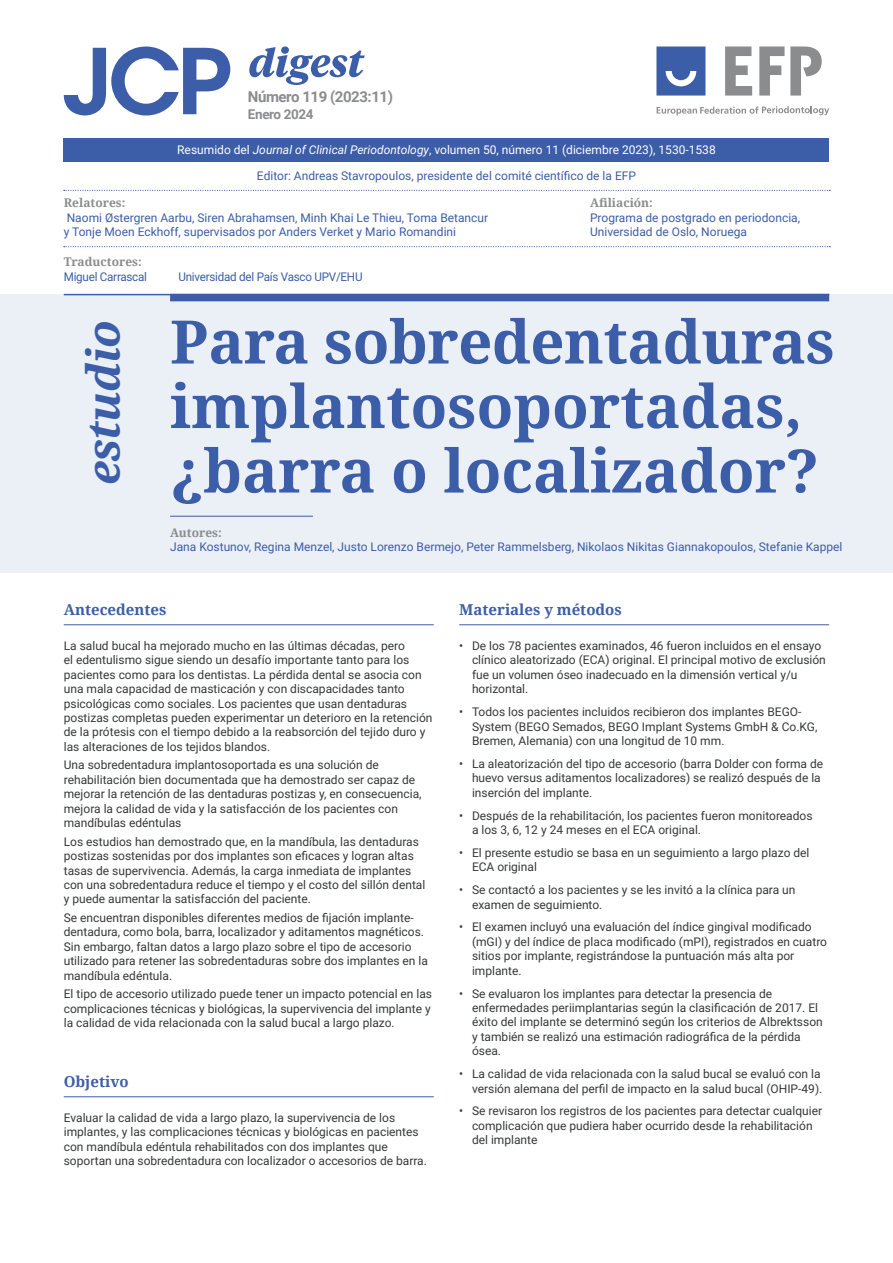
<style>
.page{position:relative;width:893px;height:1263px;background:#fff}
.page>*{position:absolute;margin:0;border:0;box-sizing:border-box;transform-origin:0 0}
.t1{font:700 60px/64.5px "Noto Serif";color:#3c5da8}
.t2{font:italic 700 45px "Noto Serif";letter-spacing:-.02em;color:#3c5da8}
.t3{font:700 15px "Noto Serif";color:#3c5da8}
.t4{font:700 15px "Roboto";letter-spacing:-.03em;color:#8b8c8d}
.t5{font:700 13.5px "Roboto";letter-spacing:-.03em;color:#8b8c8d}
.t6{font:12px/14.4px "Roboto";color:#363838}
.t7{font:12px/14.4px "Roboto";color:#3c5da8}
.t8{font:12px "Roboto";color:#fff}
.t9{font:12px "Roboto";letter-spacing:-.02em;color:#3c5da8}
.t10{font:700 12px "Noto Serif";color:#8b8c8d}
.s1{font-style:italic}
</style>
<div class="page">
<div style="left:64px;top:139px;width:765px;height:23px;background:#3c5da8"></div>
<svg style="left:64px;top:47px;width:166px;height:68px"></svg>
<svg style="left:249px;top:47px;width:116px;height:38px"></svg>
<hr style="left:64px;top:624px;width:370px;height:1px;background:#3c5da8">
<hr style="left:64px;top:1096px;width:370px;height:1px;background:#3c5da8">
<hr style="left:459px;top:624px;width:370px;height:1px;background:#3c5da8">
<svg style="left:64px;top:190px;width:766px;height:1px"></svg>
<div style="left:0;top:294px;width:893px;height:278px;background:#ebeff6"></div>
<hr style="left:64px;top:294px;width:765px;height:1px;background:#3c5da8">
<div style="left:170px;top:294px;width:659px;height:7px;background:#3c5da8"></div>
<svg style="left:656px;top:47px;width:49px;height:49px;background:#5270b2"></svg>
<svg style="left:657px;top:106px;width:172px;height:9px"></svg>
<svg style="left:725px;top:47px;width:27px;height:49px"></svg>
<svg style="left:759px;top:47px;width:25px;height:49px"></svg>
<svg style="left:790px;top:47px;width:32px;height:49px"></svg>
<hr style="left:170px;top:516px;width:143px;height:1px;background:#3c5da8">
<svg style="left:64px;top:246px;width:766px;height:1px"></svg>
<p class="t4" style="left:248px;top:87px;width:146px">Número 119 (2023:11)</p>
<p class="t5" style="left:248px;top:104px;width:67px">Enero 2024</p>
<p class="t8" style="left:177px;top:141px;width:540px">Resumido del <span class="s1">Journal of Clinical Periodontology</span>, volumen 50, número 11 (diciembre 2023), 1530-1538</p>
<p class="t7" style="left:257px;top:168px;width:381px">Editor: Andreas Stavropoulos, presidente del comité científico de la EFP</p>
<p class="t10" style="left:64px;top:195px;width:63px">Relatores:</p>
<p class="t7" style="left:64px;top:210px;width:426px">Naomi Østergren Aarbu, Siren Abrahamsen, Minh Khai Le Thieu, Toma Betancur y Tonje Moen Eckhoff, supervisados por Anders Verket y Mario Romandini</p>
<p class="t10" style="left:64px;top:253px;width:80px">Traductores:</p>
<p class="t9" style="left:64px;top:268px;width:85px">Miguel Carrascal</p>
<p class="t9" style="left:179px;top:268px;width:186px">Universidad del País Vasco UPV/EHU</p>
<p class="t10" style="left:590px;top:195px;width:64px">Afiliación:</p>
<p class="t7" style="left:590px;top:210px;width:212px">Programa de postgrado en periodoncia,<br>Universidad de Oslo, Noruega</p>
<h2 class="t2" style="left:72px;top:485px;width:166px;rotate:-90deg">estudio</h2>
<h1 class="t1" style="left:170px;top:308px;width:666px">Para sobredentaduras implantosoportadas,</h1>
<h1 class="t1" style="left:170px;top:437px;width:650px">¿barra o localizador?</h1>
<p class="t10" style="left:170px;top:524px;width:53px">Autores:</p>
<p class="t7" style="left:170px;top:539px;width:674px">Jana Kostunov, Regina Menzel, Justo Lorenzo Bermejo, Peter Rammelsberg, Nikolaos Nikitas Giannakopoulos, Stefanie Kappel</p>
<p class="t3" style="left:64px;top:599px;width:104px">Antecedentes</p>
<p class="t6" style="left:64px;top:638px;width:370px">La salud bucal ha mejorado mucho en las últimas décadas, pero<br>el edentulismo sigue siendo un desafío importante tanto para los pacientes como para los dentistas. La pérdida dental se asocia con una mala capacidad de masticación y con discapacidades tanto psicológicas como sociales. Los pacientes que usan dentaduras postizas completas pueden experimentar un deterioro en la retención de la prótesis con el tiempo debido a la reabsorción del tejido duro y las alteraciones de los tejidos blandos.</p>
<p class="t6" style="left:64px;top:757px;width:359px">Una sobredentadura implantosoportada es una solución de rehabilitación bien documentada que ha demostrado ser capaz de mejorar la retención de las dentaduras postizas y, en consecuencia, mejora la calidad de vida y la satisfacción de los pacientes con mandíbulas edéntulas</p>
<p class="t6" style="left:64px;top:834px;width:363px">Los estudios han demostrado que, en la mandíbula, las dentaduras postizas sostenidas por dos implantes son eficaces y logran altas tasas de supervivencia. Además, la carga inmediata de implantes con una sobredentadura reduce el tiempo y el costo del sillón dental y puede aumentar la satisfacción del paciente.</p>
<p class="t6" style="left:64px;top:910px;width:366px">Se encuentran disponibles diferentes medios de fijación implante&shy;dentadura, como bola, barra, localizador y aditamentos magnéticos.<br>Sin embargo, faltan datos a largo plazo sobre el tipo de accesorio utilizado para retener las sobredentaduras sobre dos implantes en la mandíbula edéntula.</p>
<p class="t6" style="left:64px;top:986px;width:370px">El tipo de accesorio utilizado puede tener un impacto potencial en las complicaciones técnicas y biológicas, la supervivencia del implante y la calidad de vida relacionada con la salud bucal a largo plazo.</p>
<p class="t3" style="left:64px;top:1070px;width:66px">Objetivo</p>
<p class="t6" style="left:64px;top:1110px;width:365px">Evaluar la calidad de vida a largo plazo, la supervivencia de los implantes, y las complicaciones técnicas y biológicas en pacientes con mandíbula edéntula rehabilitados con dos implantes que soportan una sobredentadura con localizador o accesorios de barra.</p>
<p class="t3" style="left:459px;top:599px;width:164px">Materiales y métodos</p>
<p class="t6" style="left:472px;top:638px;width:355px;text-indent:-13px">• De los 78 pacientes examinados, 46 fueron incluidos en el ensayo clínico aleatorizado (ECA) original. El principal motivo de exclusión fue un volumen óseo inadecuado en la dimensión vertical y/u horizontal.</p>
<p class="t6" style="left:472px;top:704px;width:347px;text-indent:-13px">• Todos los pacientes incluidos recibieron dos implantes BEGO-<br>System (BEGO Semados, BEGO Implant Systems GmbH &amp; Co.KG,<br>Bremen, Alemania) con una longitud de 10 mm.</p>
<p class="t6" style="left:472px;top:756px;width:353px;text-indent:-13px">• La aleatorización del tipo de accesorio (barra Dolder con forma de huevo versus aditamentos localizadores) se realizó después de la inserción del implante.</p>
<p class="t6" style="left:472px;top:808px;width:342px;text-indent:-13px">• Después de la rehabilitación, los pacientes fueron monitoreados a los 3, 6, 12 y 24 meses en el ECA original.</p>
<p class="t6" style="left:472px;top:845px;width:339px;text-indent:-13px">• El presente estudio se basa en un seguimiento a largo plazo del<br>ECA original</p>
<p class="t6" style="left:472px;top:882px;width:325px;text-indent:-13px">• Se contactó a los pacientes y se les invitó a la clínica para un examen de seguimiento.</p>
<p class="t6" style="left:472px;top:919px;width:357px;text-indent:-13px">• El examen incluyó una evaluación del índice gingival modificado (mGI) y del índice de placa modificado (mPI), registrados en cuatro sitios por implante, registrándose la puntuación más alta por implante.</p>
<p class="t6" style="left:472px;top:986px;width:352px;text-indent:-13px">• Se evaluaron los implantes para detectar la presencia de enfermedades periimplantarias según la clasificación de 2017. El éxito del implante se determinó según los criterios de Albrektsson y también se realizó una estimación radiográfica de la pérdida ósea.</p>
<p class="t6" style="left:459px;top:1066px;width:365px;text-align:right">• La calidad de vida relacionada con la salud bucal se evaluó con la versión alemana del perfil de impacto en la salud bucal (OHIP-49).</p>
<p class="t6" style="left:472px;top:1103px;width:352px;text-indent:-13px">• Se revisaron los registros de los pacientes para detectar cualquier complicación que pudiera haber ocurrido desde la rehabilitación del implante</p>
</div>
